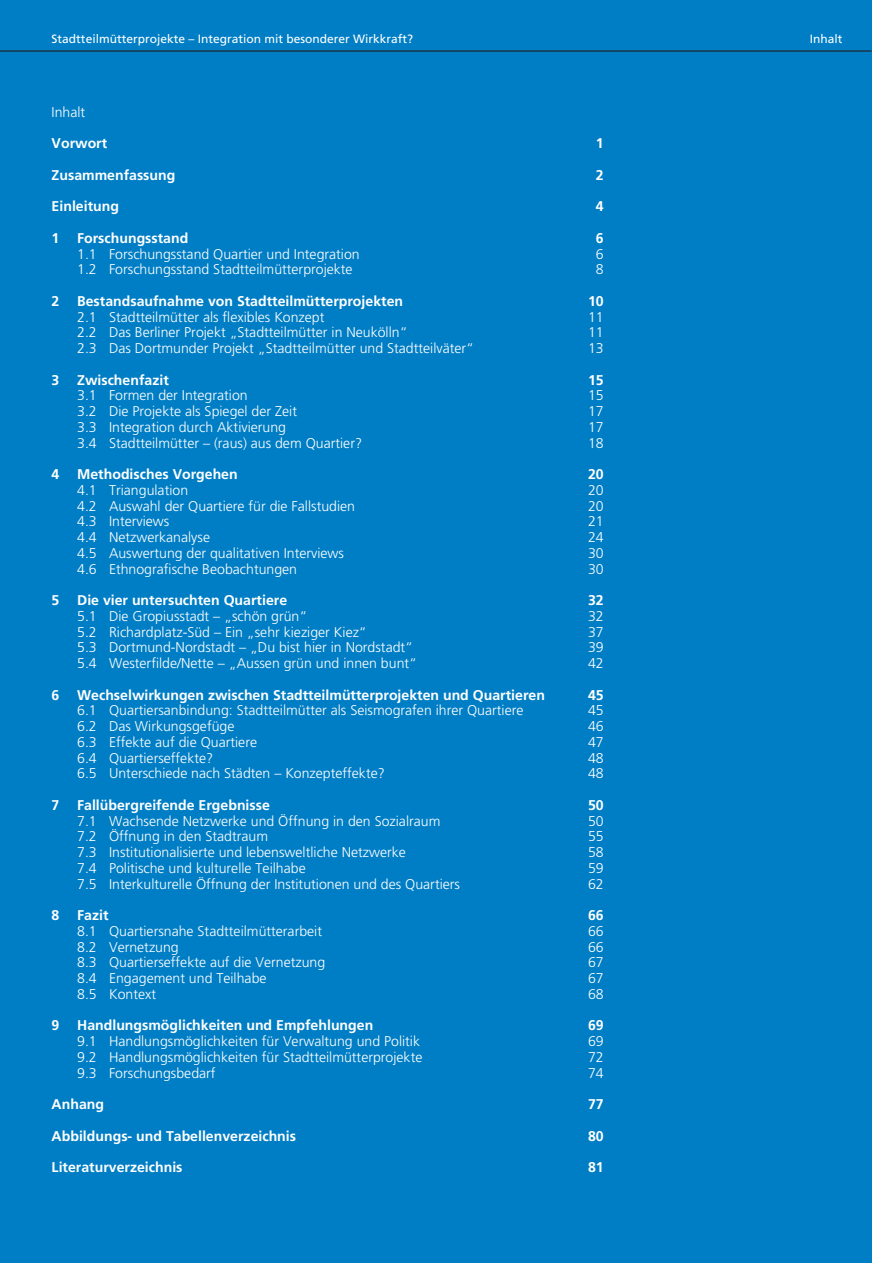
<style>
.page{position:relative;width:893px;height:1263px;background:#fff}
.page>*{position:absolute;margin:0;border:0;box-sizing:border-box;transform-origin:0 0}
.t1{font:300 14.1px "Frutiger LT Std";color:#fff}
.t2{font:700 14.1px "Frutiger LT Std";color:#fff}
.t3{font:12px "Frutiger LT Std";color:#fff}
</style>
<div class="page">
<div style="left:0;top:0;width:872px;height:1263px;background:#007ec5"></div>
<hr style="left:0;top:50px;width:872px;height:2px;background:#231f20">
<p class="t3" style="left:52px;top:32px;width:363px">Stadtteilmütterprojekte – Integration mit besonderer Wirkkraft?</p>
<p class="t3" style="left:810px;top:32px;width:34px">Inhalt</p>
<p class="t1" style="left:52px;top:104px;width:35px">Inhalt</p>
<p class="t2" style="left:52px;top:135px;width:57px">Vorwort</p>
<p class="t2" style="left:596px;top:135px;width:9px">1</p>
<p class="t2" style="left:52px;top:167px;width:125px">Zusammenfassung</p>
<p class="t2" style="left:596px;top:167px;width:9px">2</p>
<p class="t2" style="left:52px;top:198px;width:69px">Einleitung</p>
<p class="t2" style="left:596px;top:198px;width:9px">4</p>
<p class="t2" style="left:52px;top:230px;width:9px">1</p>
<p class="t2" style="left:77px;top:230px;width:113px">Forschungsstand</p>
<p class="t2" style="left:596px;top:230px;width:9px">6</p>
<p class="t1" style="left:77px;top:246px;width:284px">1.1 Forschungsstand Quartier und Integration</p>
<p class="t1" style="left:596px;top:246px;width:9px">6</p>
<p class="t1" style="left:77px;top:262px;width:277px">1.2 Forschungsstand Stadtteilmütterprojekte</p>
<p class="t1" style="left:596px;top:262px;width:9px">8</p>
<p class="t2" style="left:52px;top:293px;width:9px">2</p>
<p class="t2" style="left:77px;top:293px;width:327px">Bestandsaufnahme von Stadtteilmütterprojekten</p>
<p class="t2" style="left:588px;top:293px;width:17px">10</p>
<p class="t1" style="left:77px;top:309px;width:249px">2.1 Stadtteilmütter als flexibles Konzept</p>
<p class="t1" style="left:588px;top:309px;width:17px">11</p>
<p class="t1" style="left:77px;top:325px;width:332px">2.2 Das Berliner Projekt „Stadtteilmütter in Neukölln“</p>
<p class="t1" style="left:588px;top:325px;width:17px">11</p>
<p class="t1" style="left:77px;top:340px;width:398px">2.3 Das Dortmunder Projekt „Stadtteilmütter und Stadtteilväter“</p>
<p class="t1" style="left:588px;top:340px;width:17px">13</p>
<p class="t2" style="left:52px;top:371px;width:9px">3</p>
<p class="t2" style="left:77px;top:371px;width:93px">Zwischenfazit</p>
<p class="t2" style="left:588px;top:371px;width:17px">15</p>
<p class="t1" style="left:77px;top:388px;width:172px">3.1 Formen der Integration</p>
<p class="t1" style="left:588px;top:388px;width:17px">15</p>
<p class="t1" style="left:77px;top:403px;width:221px">3.2 Die Projekte als Spiegel der Zeit</p>
<p class="t1" style="left:588px;top:403px;width:17px">17</p>
<p class="t1" style="left:77px;top:419px;width:210px">3.3 Integration durch Aktivierung</p>
<p class="t1" style="left:588px;top:419px;width:17px">17</p>
<p class="t1" style="left:77px;top:435px;width:286px">3.4 Stadtteilmütter – (raus) aus dem Quartier?</p>
<p class="t1" style="left:588px;top:435px;width:17px">18</p>
<p class="t2" style="left:52px;top:466px;width:9px">4</p>
<p class="t2" style="left:77px;top:466px;width:162px">Methodisches Vorgehen</p>
<p class="t2" style="left:588px;top:466px;width:17px">20</p>
<p class="t1" style="left:77px;top:482px;width:113px">4.1 Triangulation</p>
<p class="t1" style="left:588px;top:482px;width:17px">20</p>
<p class="t1" style="left:77px;top:498px;width:279px">4.2 Auswahl der Quartiere für die Fallstudien</p>
<p class="t1" style="left:588px;top:498px;width:17px">20</p>
<p class="t1" style="left:77px;top:514px;width:94px">4.3 Interviews</p>
<p class="t1" style="left:588px;top:514px;width:17px">21</p>
<p class="t1" style="left:77px;top:529px;width:134px">4.4 Netzwerkanalyse</p>
<p class="t1" style="left:588px;top:529px;width:17px">24</p>
<p class="t1" style="left:77px;top:545px;width:268px">4.5 Auswertung der qualitativen Interviews</p>
<p class="t1" style="left:588px;top:545px;width:17px">30</p>
<p class="t1" style="left:77px;top:561px;width:221px">4.6 Ethnografische Beobachtungen</p>
<p class="t1" style="left:588px;top:561px;width:17px">30</p>
<p class="t2" style="left:52px;top:592px;width:9px">5</p>
<p class="t2" style="left:77px;top:592px;width:211px">Die vier untersuchten Quartiere</p>
<p class="t2" style="left:588px;top:592px;width:17px">32</p>
<p class="t1" style="left:77px;top:608px;width:232px">5.1 Die Gropiusstadt – „schön grün“</p>
<p class="t1" style="left:588px;top:608px;width:17px">32</p>
<p class="t1" style="left:77px;top:624px;width:291px">5.2 Richardplatz-Süd – Ein „sehr kieziger Kiez“</p>
<p class="t1" style="left:588px;top:624px;width:17px">37</p>
<p class="t1" style="left:77px;top:640px;width:337px">5.3 Dortmund-Nordstadt – „Du bist hier in Nordstadt“</p>
<p class="t1" style="left:588px;top:640px;width:17px">39</p>
<p class="t1" style="left:77px;top:655px;width:341px">5.4 Westerfilde/Nette – „Aussen grün und innen bunt“</p>
<p class="t1" style="left:588px;top:655px;width:17px">42</p>
<p class="t2" style="left:52px;top:686px;width:9px">6</p>
<p class="t2" style="left:77px;top:686px;width:469px">Wechselwirkungen zwischen Stadtteilmütterprojekten und Quartieren</p>
<p class="t2" style="left:588px;top:686px;width:17px">45</p>
<p class="t1" style="left:77px;top:703px;width:448px">6.1 Quartiersanbindung: Stadtteilmütter als Seismografen ihrer Quartiere</p>
<p class="t1" style="left:588px;top:703px;width:17px">45</p>
<p class="t1" style="left:77px;top:718px;width:159px">6.2 Das Wirkungsgefüge</p>
<p class="t1" style="left:588px;top:718px;width:17px">46</p>
<p class="t1" style="left:77px;top:734px;width:181px">6.3 Effekte auf die Quartiere</p>
<p class="t1" style="left:588px;top:734px;width:17px">47</p>
<p class="t1" style="left:77px;top:750px;width:138px">6.4 Quartierseffekte?</p>
<p class="t1" style="left:588px;top:750px;width:17px">48</p>
<p class="t1" style="left:77px;top:766px;width:309px">6.5 Unterschiede nach Städten – Konzepteffekte?</p>
<p class="t1" style="left:588px;top:766px;width:17px">48</p>
<p class="t2" style="left:52px;top:797px;width:9px">7</p>
<p class="t2" style="left:77px;top:797px;width:194px">Fallübergreifende Ergebnisse</p>
<p class="t2" style="left:588px;top:797px;width:17px">50</p>
<p class="t1" style="left:77px;top:813px;width:365px">7.1 Wachsende Netzwerke und Öffnung in den Sozialraum</p>
<p class="t1" style="left:588px;top:813px;width:17px">50</p>
<p class="t1" style="left:77px;top:829px;width:192px">7.2 Öffnung in den Stadtraum</p>
<p class="t1" style="left:588px;top:829px;width:17px">55</p>
<p class="t1" style="left:77px;top:844px;width:330px">7.3 Institutionalisierte und lebensweltliche Netzwerke</p>
<p class="t1" style="left:588px;top:844px;width:17px">58</p>
<p class="t1" style="left:77px;top:860px;width:230px">7.4 Politische und kulturelle Teilhabe</p>
<p class="t1" style="left:588px;top:860px;width:17px">59</p>
<p class="t1" style="left:77px;top:876px;width:384px">7.5 Interkulturelle Öffnung der Institutionen und des Quartiers</p>
<p class="t1" style="left:588px;top:876px;width:17px">62</p>
<p class="t2" style="left:52px;top:907px;width:9px">8</p>
<p class="t2" style="left:77px;top:907px;width:33px">Fazit</p>
<p class="t2" style="left:588px;top:907px;width:17px">66</p>
<p class="t1" style="left:77px;top:923px;width:246px">8.1 Quartiersnahe Stadtteilmütterarbeit</p>
<p class="t1" style="left:588px;top:923px;width:17px">66</p>
<p class="t1" style="left:77px;top:939px;width:103px">8.2 Vernetzung</p>
<p class="t1" style="left:588px;top:939px;width:17px">66</p>
<p class="t1" style="left:77px;top:955px;width:250px">8.3 Quartierseffekte auf die Vernetzung</p>
<p class="t1" style="left:588px;top:955px;width:17px">67</p>
<p class="t1" style="left:77px;top:970px;width:191px">8.4 Engagement und Teilhabe</p>
<p class="t1" style="left:588px;top:970px;width:17px">67</p>
<p class="t1" style="left:77px;top:986px;width:80px">8.5 Kontext</p>
<p class="t1" style="left:588px;top:986px;width:17px">68</p>
<p class="t2" style="left:52px;top:1017px;width:9px">9</p>
<p class="t2" style="left:77px;top:1017px;width:298px">Handlungsmöglichkeiten und Empfehlungen</p>
<p class="t2" style="left:588px;top:1017px;width:17px">69</p>
<p class="t1" style="left:77px;top:1033px;width:344px">9.1 Handlungsmöglichkeiten für Verwaltung und Politik</p>
<p class="t1" style="left:588px;top:1033px;width:17px">69</p>
<p class="t1" style="left:77px;top:1049px;width:347px">9.2 Handlungsmöglichkeiten für Stadtteilmütterprojekte</p>
<p class="t1" style="left:588px;top:1049px;width:17px">72</p>
<p class="t1" style="left:77px;top:1065px;width:140px">9.3 Forschungsbedarf</p>
<p class="t1" style="left:588px;top:1065px;width:17px">74</p>
<p class="t2" style="left:52px;top:1096px;width:54px">Anhang</p>
<p class="t2" style="left:588px;top:1096px;width:17px">77</p>
<p class="t2" style="left:52px;top:1127px;width:246px">Abbildungs- und Tabellenverzeichnis</p>
<p class="t2" style="left:588px;top:1127px;width:17px">80</p>
<p class="t2" style="left:52px;top:1159px;width:132px">Literaturverzeichnis</p>
<p class="t2" style="left:588px;top:1159px;width:17px">81</p>
</div>
